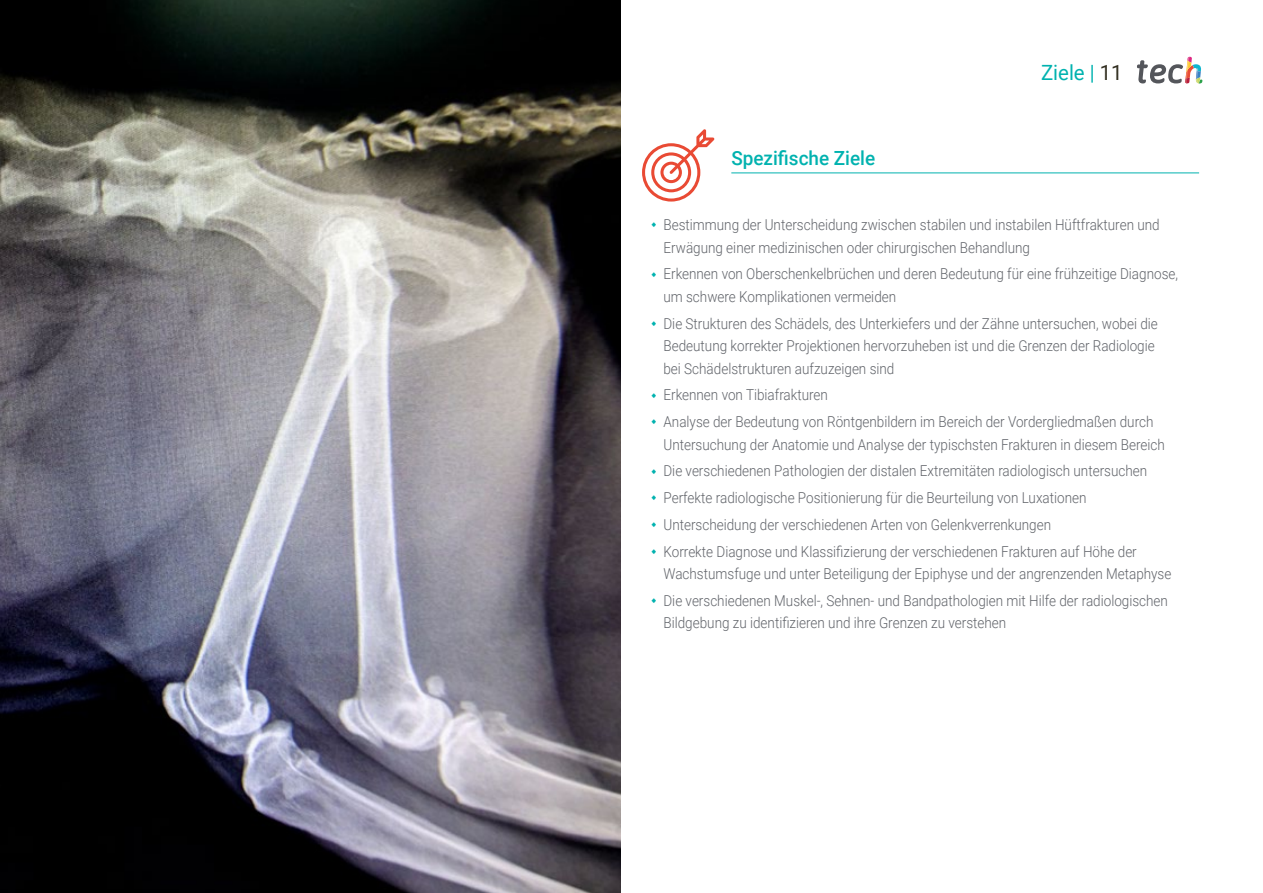
<style>
.page{position:relative;width:1263px;height:893px;background:#fff}
.page>*{position:absolute;margin:0;border:0;box-sizing:border-box;transform-origin:0 0}
.t1{font:21px "Roboto";color:#00b2af}
.t2{font:500 19.5px "Roboto";color:#00b2af}
.t3{font:300 15px/26.7px "Roboto";color:#61646a;scale:.9 1}
.s1{color:#312e20}
</style>
<div class="page">
<hr style="left:731px;top:173px;width:468px;height:1px;background:#00b2af">
<svg style="left:642px;top:129px;width:72px;height:73px"></svg>
<svg style="left:1137px;top:57px;width:65px;height:27px"></svg>
<img style="left:0;top:0;width:621px;height:893px">
<h2 class="t2" style="left:731px;top:144px;width:145px">Spezifische Ziele</h2>
<h1 class="t1" style="left:1041px;top:57px;width:83px">Ziele | <span class="s1">11</span></h1>
<p class="t3" style="left:663px;top:213px;width:553px;line-height:22.5px">Bestimmung der Unterscheidung zwischen stabilen und instabilen Hüftfrakturen und<br>Erwägung einer medizinischen oder chirurgischen Behandlung</p>
<p class="t3" style="left:663px;top:262px;width:573px;line-height:22.5px">Erkennen von Oberschenkelbrüchen und deren Bedeutung für eine frühzeitige Diagnose, um schwere Komplikationen vermeiden</p>
<p class="t3" style="left:663px;top:311px;width:551px;line-height:22.5px">Die Strukturen des Schädels, des Unterkiefers und der Zähne untersuchen, wobei die<br>Bedeutung korrekter Projektionen hervorzuheben ist und die Grenzen der Radiologie bei Schädelstrukturen aufzuzeigen sind</p>
<p class="t3" style="left:663px;top:381px;width:546px">Erkennen von Tibiafrakturen<br>Analyse der Bedeutung von Röntgenbildern im Bereich der Vordergliedmaßen durch</p>
<p class="t3" style="left:663px;top:430px;width:558px">Untersuchung der Anatomie und Analyse der typischsten Frakturen in diesem Bereich Die verschiedenen Pathologien der distalen Extremitäten radiologisch untersuchen Perfekte radiologische Positionierung für die Beurteilung von Luxationen Unterscheidung der verschiedenen Arten von Gelenkverrenkungen<br>Korrekte Diagnose und Klassifizierung der verschiedenen Frakturen auf Höhe der</p>
<p class="t3" style="left:663px;top:560px;width:566px">Wachstumsfuge und unter Beteiligung der Epiphyse und der angrenzenden Metaphyse<br>Die verschiedenen Muskel-, Sehnen- und Bandpathologien mit Hilfe der radiologischen</p>
<p class="t3" style="left:663px;top:609px;width:382px">Bildgebung zu identifizieren und ihre Grenzen zu verstehen</p>
</div>
